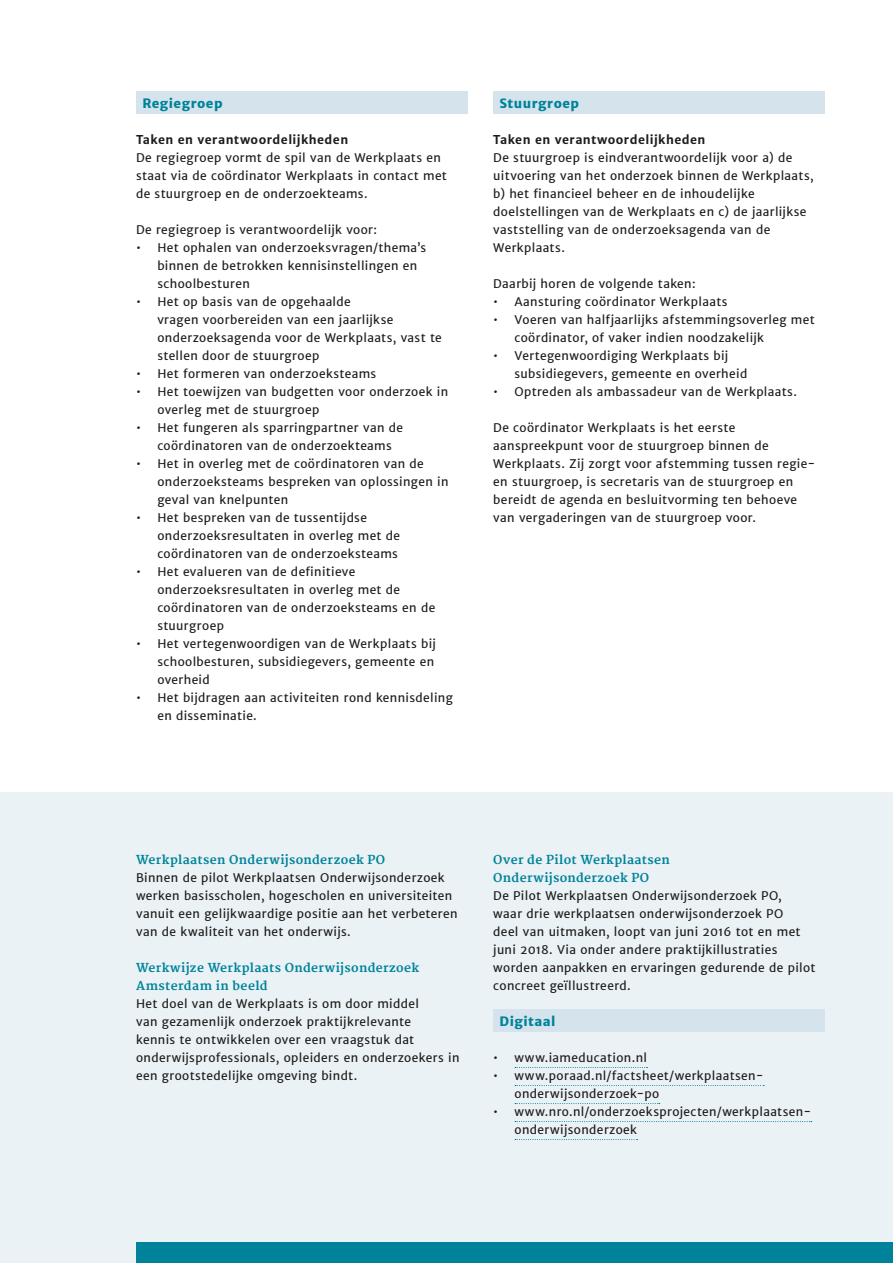
<style>
.page{position:relative;width:893px;height:1263px;background:#fff}
.page>*{position:absolute;margin:0;border:0;box-sizing:border-box;transform-origin:0 0}
.kop2__-8{font:800 12.75px "Merriweather Sans";letter-spacing:.035em;color:#00839a}
.kop2__-8-2{font:12px/18px "Merriweather Sans";letter-spacing:.03em;color:#1d1d1b}
.kop2__-8-3{font:700 12px/18px "Merriweather";letter-spacing:.03em;color:#00839a}
.kop2__-8-4{font:700 12px "Merriweather Sans";letter-spacing:.035em;color:#1d1d1b}
</style>
<div class="page">
<div style="left:0;top:792px;width:893px;height:471px;background:#ebf2f6"></div>
<div style="left:136px;top:1242px;width:757px;height:21px;background:#00839a"></div>
<div style="left:136px;top:91px;width:332px;height:23px;background:#d5e4ec"></div>
<div style="left:493px;top:91px;width:332px;height:23px;background:#d5e4ec"></div>
<div style="left:493px;top:1009px;width:332px;height:23px;background:#d5e4ec"></div>
<svg style="left:515px;top:1067px;width:132px;height:1px"></svg>
<svg style="left:515px;top:1085px;width:249px;height:1px"></svg>
<svg style="left:515px;top:1103px;width:145px;height:1px"></svg>
<svg style="left:515px;top:1121px;width:297px;height:1px"></svg>
<svg style="left:515px;top:1139px;width:123px;height:1px"></svg>
<p class="kop2__-8" style="left:142px;top:96px;width:82px">Regiegroep</p>
<p class="kop2__-8-4" style="left:136px;top:132px;width:214px">Taken en verantwoordelijkheden</p>
<p class="kop2__-8-2" style="left:136px;top:149px;width:312px">De regiegroep vormt de spil van de Werkplaats en staat via de coördinator Werkplaats in contact met de stuurgroep en de onderzoekteams.</p>
<p class="kop2__-8-2" style="left:136px;top:221px;width:243px">De regiegroep is verantwoordelijk voor:</p>
<p class="kop2__-8-2" style="left:157px;top:239px;width:270px;text-indent:-21px">• Het ophalen van onderzoeksvragen/thema’s binnen de betrokken kennisinstellingen en schoolbesturen</p>
<p class="kop2__-8-2" style="left:157px;top:293px;width:286px;text-indent:-21px">• Het op basis van de opgehaalde<br>vragen voorbereiden van een jaarlijkse onderzoeksagenda voor de Werkplaats, vast te stellen door de stuurgroep</p>
<p class="kop2__-8-2" style="left:136px;top:365px;width:242px">• Het formeren van onderzoeksteams</p>
<p class="kop2__-8-2" style="left:157px;top:383px;width:292px;text-indent:-21px">• Het toewijzen van budgetten voor onderzoek in overleg met de stuurgroep</p>
<p class="kop2__-8-2" style="left:157px;top:419px;width:247px;text-indent:-21px">• Het fungeren als sparringpartner van de coördinatoren van de onderzoekteams</p>
<p class="kop2__-8-2" style="left:157px;top:455px;width:293px;text-indent:-21px">• Het in overleg met de coördinatoren van de onderzoeksteams bespreken van oplossingen in geval van knelpunten</p>
<p class="kop2__-8-2" style="left:157px;top:509px;width:244px;text-indent:-21px">• Het bespreken van de tussentijdse onderzoeksresultaten in overleg met de coördinatoren van de onderzoeksteams</p>
<p class="kop2__-8-2" style="left:157px;top:563px;width:280px;text-indent:-21px">• Het evalueren van de definitieve onderzoeksresultaten in overleg met de coördinatoren van de onderzoeksteams en de stuurgroep</p>
<p class="kop2__-8-2" style="left:157px;top:635px;width:280px;text-indent:-21px">• Het vertegenwoordigen van de Werkplaats bij schoolbesturen, subsidiegevers, gemeente en overheid</p>
<p class="kop2__-8-2" style="left:157px;top:689px;width:297px;text-indent:-21px">• Het bijdragen aan activiteiten rond kennisdeling en disseminatie.</p>
<p class="kop2__-8" style="left:500px;top:96px;width:81px">Stuurgroep</p>
<p class="kop2__-8-4" style="left:493px;top:132px;width:214px">Taken en verantwoordelijkheden</p>
<p class="kop2__-8-2" style="left:493px;top:149px;width:322px">De stuurgroep is eindverantwoordelijk voor a) de uitvoering van het onderzoek binnen de Werkplaats, b) het financieel beheer en de inhoudelijke doelstellingen van de Werkplaats en c) de jaarlijkse vaststelling van de onderzoeksagenda van de Werkplaats.</p>
<p class="kop2__-8-2" style="left:493px;top:275px;width:204px">Daarbij horen de volgende taken:</p>
<p class="kop2__-8-2" style="left:493px;top:293px;width:236px">• Aansturing coördinator Werkplaats</p>
<p class="kop2__-8-2" style="left:514px;top:311px;width:302px;text-indent:-21px">• Voeren van halfjaarlijks afstemmingsoverleg met coördinator, of vaker indien noodzakelijk</p>
<p class="kop2__-8-2" style="left:514px;top:347px;width:234px;text-indent:-21px">• Vertegenwoordiging Werkplaats bij subsidiegevers, gemeente en overheid</p>
<p class="kop2__-8-2" style="left:493px;top:383px;width:305px">• Optreden als ambassadeur van de Werkplaats.</p>
<p class="kop2__-8-2" style="left:493px;top:419px;width:324px">De coördinator Werkplaats is het eerste aanspreekpunt voor de stuurgroep binnen de Werkplaats. Zij zorgt voor afstemming tussen regie&shy;en stuurgroep, is secretaris van de stuurgroep en bereidt de agenda en besluitvorming ten behoeve van vergaderingen van de stuurgroep voor.</p>
<p class="kop2__-8-3" style="left:136px;top:851px;width:250px">Werkplaatsen Onderwijsonderzoek PO</p>
<p class="kop2__-8-2" style="left:136px;top:869px;width:323px">Binnen de pilot Werkplaatsen Onderwijsonderzoek werken basisscholen, hogescholen en universiteiten vanuit een gelijkwaardige positie aan het verbeteren van de kwaliteit van het onderwijs.</p>
<p class="kop2__-8-3" style="left:136px;top:959px;width:285px">Werkwijze Werkplaats Onderwijsonderzoek<br>Amsterdam in beeld</p>
<p class="kop2__-8-2" style="left:136px;top:995px;width:325px">Het doel van de Werkplaats is om door middel<br>van gezamenlijk onderzoek praktijkrelevante<br>kennis te ontwikkelen over een vraagstuk dat onderwijsprofessionals, opleiders en onderzoekers in een grootstedelijke omgeving bindt.</p>
<p class="kop2__-8-3" style="left:493px;top:851px;width:178px">Over de Pilot Werkplaatsen<br>Onderwijsonderzoek PO</p>
<p class="kop2__-8-2" style="left:493px;top:887px;width:324px">De Pilot Werkplaatsen Onderwijsonderzoek PO,<br>waar drie werkplaatsen onderwijsonderzoek PO<br>deel van uitmaken, loopt van juni 2016 tot en met juni 2018. Via onder andere praktijkillustraties worden aanpakken en ervaringen gedurende de pilot concreet geïllustreerd.</p>
<p class="kop2__-8" style="left:500px;top:1014px;width:57px">Digitaal</p>
<p class="kop2__-8-2" style="left:493px;top:1049px;width:155px">• www.iameducation.nl</p>
<p class="kop2__-8-2" style="left:514px;top:1067px;width:251px;text-indent:-21px">• www.poraad.nl/factsheet/werkplaatsen&shy;onderwijsonderzoek-po</p>
<p class="kop2__-8-2" style="left:514px;top:1103px;width:298px;text-indent:-21px">• www.nro.nl/onderzoeksprojecten/werkplaatsen&shy;onderwijsonderzoek</p>
</div>
